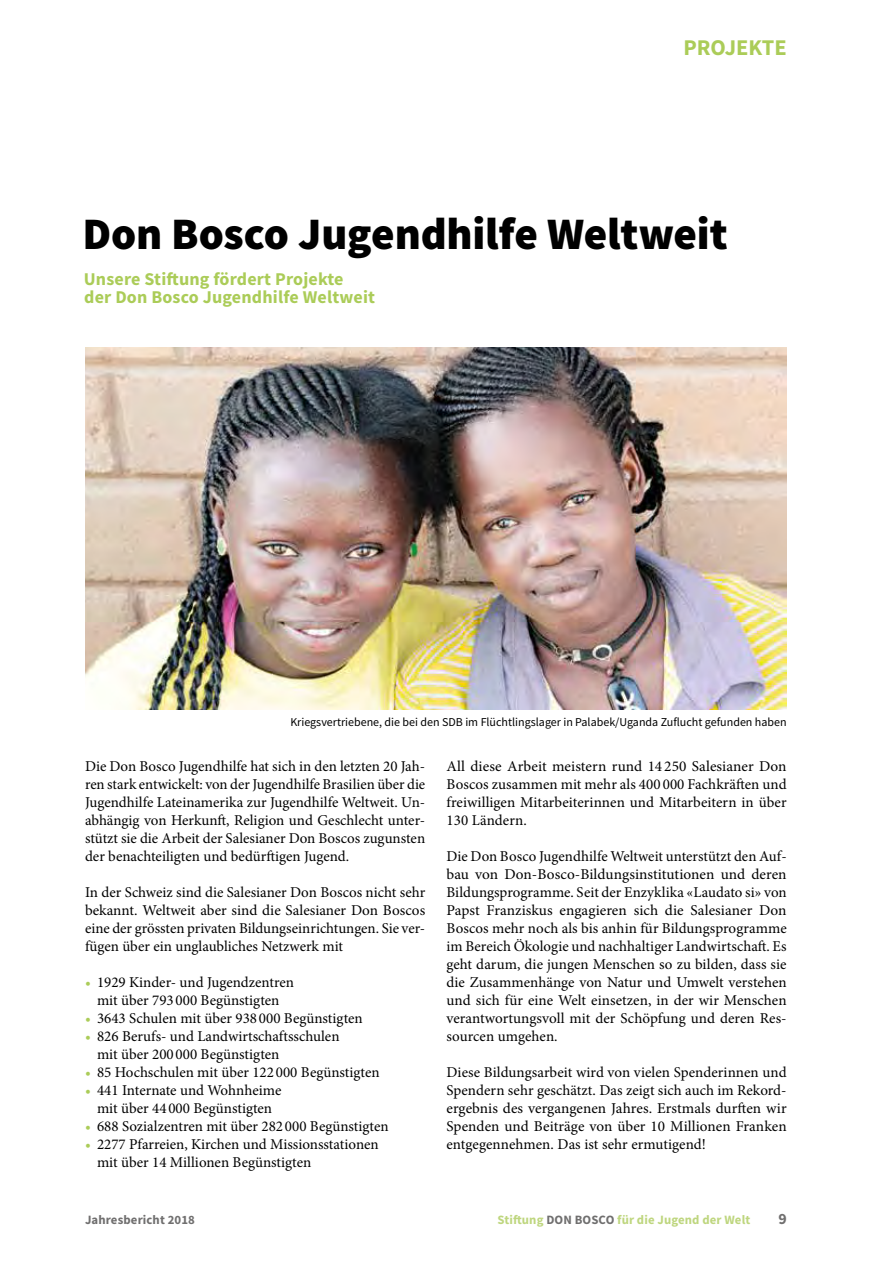
<style>
.page{position:relative;width:893px;height:1263px;background:#fff}
.page>*{position:absolute;margin:0;border:0;box-sizing:border-box;transform-origin:0 0}
.t1{font:900 45px "Source Sans Pro";letter-spacing:-.005em;color:#000}
.t2{font:700 22.5px "Source Sans Pro";color:#abcc58}
.t3{font:700 18px/18px "Source Sans Pro";letter-spacing:.01em;color:#abcc58}
.t4{font:700 15.75px "Source Sans Pro";color:#706f6f}
.t5{font:15px/18px "Minion Pro";color:#000;text-align:justify}
.t6{font:700 12.75px "Source Sans Pro";letter-spacing:.01em;color:#bed67e}
.t7{font:700 12.75px "Source Sans Pro";letter-spacing:.01em;color:#706f6f}
.t8{font:12px "Source Sans Pro";color:#000}
.s1{color:#abcc58}
.s2{color:#706f6f}
</style>
<div class="page">
<img style="left:85px;top:347px;width:702px;height:362px">
<h2 class="t2" style="left:683px;top:32px;width:105px">PROJEKTE</h2>
<h1 class="t1" style="left:82px;top:202px;width:647px">Don Bosco Jugendhilfe Weltweit</h1>
<p class="t3" style="left:84px;top:269px;width:293px">Unsere Stiftung fördert Projekte der Don Bosco Jugendhilfe Weltweit</p>
<p class="t8" style="left:290px;top:714px;width:498px">Kriegsvertriebene, die bei den SDB im Flüchtlingslager in Palabek/Uganda Zuflucht gefunden haben</p>
<p class="t5" style="left:85px;top:757px;width:342px">Die Don Bosco Jugendhilfe hat sich in den letzten 20 Jah&shy;ren stark entwickelt: von der Jugendhilfe Brasilien über die Jugendhilfe Lateinamerika zur Jugendhilfe Weltweit. Un&shy;abhängig von Herkunft, Religion und Geschlecht unter&shy;stützt sie die Arbeit der Salesianer Don Boscos zugunsten der benachteiligten und bedürftigen Jugend.</p>
<p class="t5" style="left:85px;top:883px;width:342px">In der Schweiz sind die Salesianer Don Boscos nicht sehr bekannt. Weltweit aber sind die Salesianer Don Boscos eine der grössten privaten Bildungseinrichtungen. Sie ver&shy;fügen über ein unglaubliches Netzwerk mit</p>
<p class="t5" style="left:85px;top:973px;width:210px;text-align:center"><span class="s1">•</span> 1929 Kinder- und Jugendzentren mit über 793 000 Begünstigten</p>
<p class="t5" style="left:85px;top:1009px;width:279px"><span class="s1">•</span> 3643 Schulen mit über 938 000 Begünstigten</p>
<p class="t5" style="left:97px;top:1027px;width:244px;text-indent:-12px"><span class="s1">•</span> 826 Berufs- und Landwirtschaftsschulen mit über 200 000 Begünstigten</p>
<p class="t5" style="left:85px;top:1063px;width:296px"><span class="s1">•</span> 85 Hochschulen mit über 122 000 Begünstigten</p>
<p class="t5" style="left:85px;top:1081px;width:198px;text-align:center"><span class="s1">•</span> 441 Internate und Wohnheime mit über 44 000 Begünstigten</p>
<p class="t5" style="left:85px;top:1117px;width:305px"><span class="s1">•</span> 688 Sozialzentren mit über 282 000 Begünstigten</p>
<p class="t5" style="left:97px;top:1135px;width:283px;text-indent:-12px"><span class="s1">•</span> 2277 Pfarreien, Kirchen und Missionsstationen mit über 14 Millionen Begünstigten</p>
<p class="t5" style="left:446px;top:757px;width:342px">All diese Arbeit meistern rund 14 250 Salesianer Don Boscos zusammen mit mehr als 400 000 Fachkräften und freiwilligen Mitarbeiterinnen und Mitarbeitern in über 130 Ländern.</p>
<p class="t5" style="left:446px;top:847px;width:342px">Die Don Bosco Jugendhilfe Weltweit unterstützt den Auf&shy;bau von Don-Bosco-Bildungsinstitutionen und deren Bildungsprogramme. Seit der Enzyklika «Laudato si» von Papst Franziskus engagieren sich die Salesianer Don Boscos mehr noch als bis anhin für Bildungsprogramme im Bereich Ökologie und nachhaltiger Landwirtschaft. Es geht darum, die jungen Menschen so zu bilden, dass sie die Zusammenhänge von Natur und Umwelt verstehen und sich für eine Welt einsetzen, in der wir Menschen verantwortungsvoll mit der Schöpfung und deren Res&shy;sourcen umgehen.</p>
<p class="t5" style="left:446px;top:1063px;width:342px">Diese Bildungsarbeit wird von vielen Spenderinnen und Spendern sehr geschätzt. Das zeigt sich auch im Rekord&shy;ergebnis des vergangenen Jahres. Erstmals durften wir Spenden und Beiträge von über 10 Millionen Franken entgegennehmen. Das ist sehr ermutigend!</p>
<p class="t7" style="left:85px;top:1211px;width:111px">Jahresbericht 2018</p>
<p class="t6" style="left:497px;top:1211px;width:254px">Stiftung <span class="s2">DON BOSCO</span> für die Jugend der Welt</p>
<p class="t4" style="left:778px;top:1208px;width:10px">9</p>
</div>
